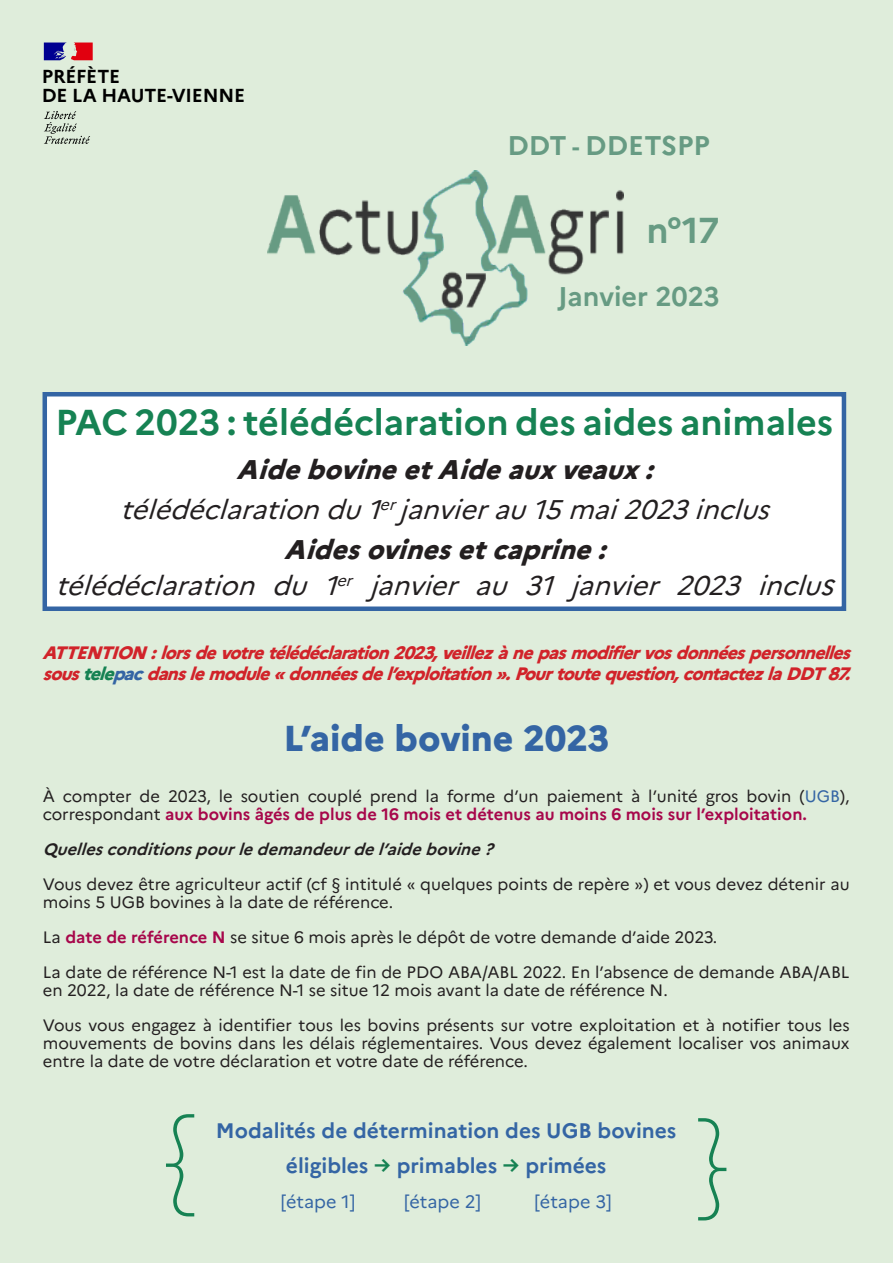
<style>
.page{position:relative;width:893px;height:1263px;background:#dfeddb}
.page>*{position:absolute;margin:0;border:0;box-sizing:border-box;transform-origin:0 0}
.t1{font:100 108px "Marianne";color:#168253}
.contenu_titre{font:700 36px "Marianne";color:#168253}
.contenu{font:800 36px "Marianne";color:#3465a4}
.t2{font:700 36px "Marianne";color:#679b83}
.contenu-2{font:italic 27px "Marianne";color:#231f20}
.contenu-3{font:italic 800 27px "Marianne";color:#231f20}
.Bloc_DDT_87_page_de{font:700 27px "Marianne";color:#679b83}
.contenu-4{font:700 21px "Marianne";color:#3465a4}
.t3{font:700 18.75px/19.5px "Marianne";letter-spacing:-.01em;color:#000}
.t4{font:italic 800 18px/21.6px "Marianne";color:#d1232a}
.contenu-5{font:18px "Marianne";color:#3465a4}
.contenu-6{font:16.5px/18px "Marianne";color:#231f20}
.contenu-7{font:italic 700 16.5px "Marianne";color:#231f20}
.s1{font-size:24px}
.s2{font-size:30px}
.s3{color:#168253}
.s4{color:#3465a4}
.s5{font-weight:700;color:#a7074b}
</style>
<div class="page">
<svg style="left:44px;top:111px;width:46px;height:33px"></svg>
<svg style="left:44px;top:43px;width:49px;height:17px"></svg>
<img style="left:267px;top:170px;width:356px;height:175px">
<div style="left:45px;top:394px;width:799px;height:215px;background:#fff"></div>
<div style="left:43px;top:392px;width:803px;height:219px;border:4px solid #3465a4"></div>
<p class="t3" style="left:42px;top:66px;width:205px">PRÉFÈTE<br>DE LA HAUTE-VIENNE</p>
<p class="Bloc_DDT_87_page_de" style="left:507px;top:129px;width:204px">DDT <span class="s1">-</span> DDETSPP</p>
<p class="t2" style="left:646px;top:208px;width:75px">n°17</p>
<p class="Bloc_DDT_87_page_de" style="left:558px;top:280px;width:163px">Janvier 2023</p>
<p class="contenu_titre" style="left:56px;top:401px;width:779px">PAC 2023 : télédéclaration des aides animales</p>
<p class="contenu-3" style="left:237px;top:453px;width:427px">AidebovineetAideauxveaux :</p>
<p class="contenu-2" style="left:120px;top:493px;width:660px">télédéclarationdu1<sup>er</sup>janvierau15mai2023inclus</p>
<p class="contenu-3" style="left:284px;top:533px;width:332px">Aidesovinesetcaprine:</p>
<p class="contenu-2" style="left:56px;top:568px;width:790px">télédéclaration du 1<sup>er</sup> janvier au 31 janvier 2023 inclu<span class="s2">s</span></p>
<p class="t4" style="left:43px;top:641px;width:815px">ATTENTION :lorsdevotretélédéclaration2023,veillezànepasmodifiervosdonnéespersonnelles sous<span class="s3">tele</span><span class="s4">pac</span>danslemodule« donnéesdel’exploitation ».Pourtoutequestion,contactezlaDDT87.</p>
<p class="contenu" style="left:284px;top:716px;width:327px">L’aide bovine 2023</p>
<p class="contenu-6" style="left:43px;top:787px;width:808px">À compter de 2023, le soutien couplé prend la forme d’un paiement à l’unité gros bovin (<span class="s4">UGB</span>), correspondant <span class="s5">aux bovins âgés de plus de 16 mois et détenus au moins 6 mois sur l’exploitation.</span></p>
<p class="contenu-7" style="left:43px;top:839px;width:457px">Quellesconditionspourledemandeurdel’aidebovine?</p>
<p class="contenu-6" style="left:43px;top:875px;width:808px">Vous devez être agriculteur actif (cf § intitulé « quelques points de repère ») et vous devez détenir au moins 5 UGB bovines à la date de référence.</p>
<p class="contenu-6" style="left:43px;top:928px;width:676px">La <span class="s5">date de référence N</span> se situe 6 mois après le dépôt de votre demande d’aide 2023.</p>
<p class="contenu-6" style="left:43px;top:963px;width:808px">La date de référence N-1 est la date de fin de PDO ABA/ABL 2022. En l’absence de demande ABA/ABL en 2022, la date de référence N-1 se situe 12 mois avant la date de référence N.</p>
<p class="contenu-6" style="left:43px;top:1016px;width:808px;text-align:justify">Vous vous engagez à identifier tous les bovins présents sur votre exploitation et à notifier tous les mouvements de bovins dans les délais réglementaires. Vous devez également localiser vos animaux entre la date de votre déclaration et votre date de référence.</p>
<p class="t1" style="left:166px;top:1091px;width:31px">{</p>
<p class="t1" style="left:726px;top:1244px;width:31px;rotate:-180deg">{</p>
<p class="contenu-4" style="left:216px;top:1117px;width:462px">Modalités de détermination des UGB bovines</p>
<p class="contenu-4" style="left:286px;top:1152px;width:322px">éligibles <span class="s3">→</span> primables <span class="s3">→</span> primées</p>
<p class="contenu-5" style="left:281px;top:1190px;width:76px">[étape 1]</p>
<p class="contenu-5" style="left:404px;top:1190px;width:79px">[étape 2]</p>
<p class="contenu-5" style="left:535px;top:1190px;width:79px">[étape 3]</p>
</div>
